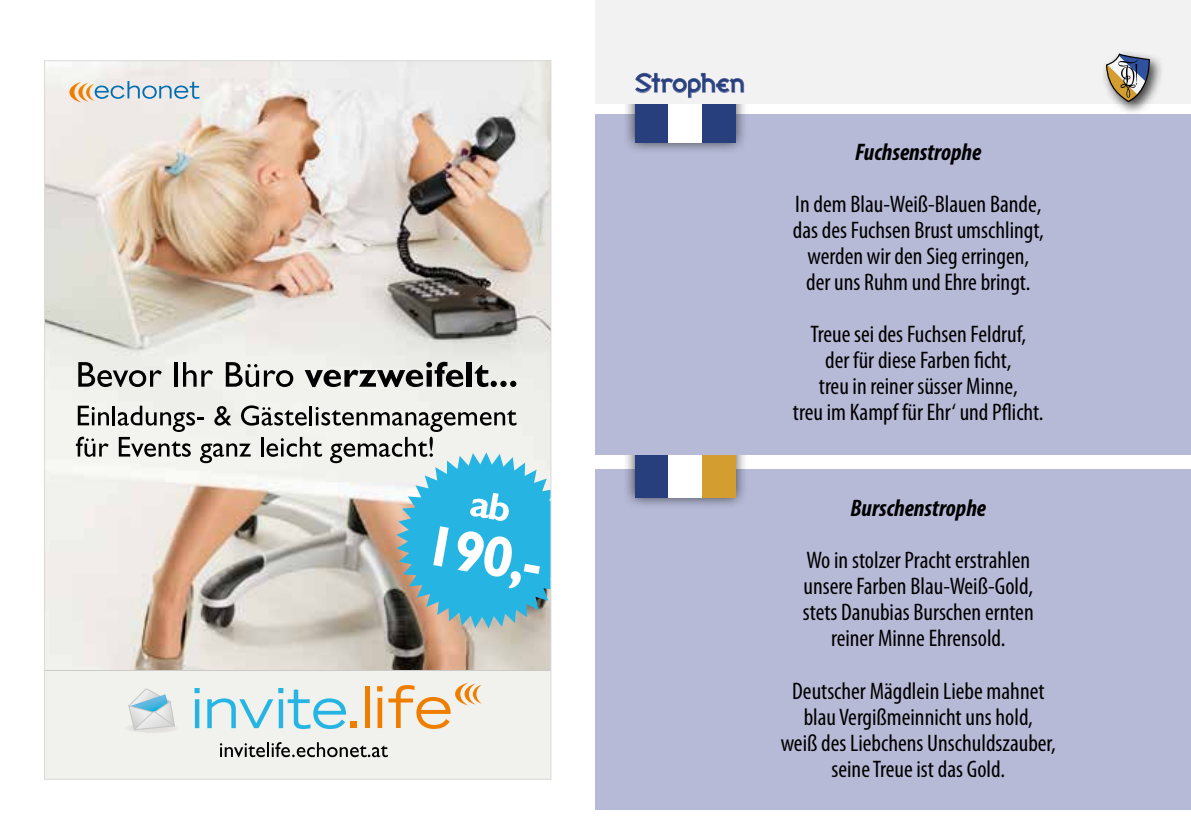
<style>
.page{position:relative;width:1191px;height:840px;background:#fff}
.page>*{position:absolute;margin:0;border:0;box-sizing:border-box;transform-origin:0 0}
.t1{font:26px "Broadband ICG Regular";color:#27407d}
.t2{font:condensed 24px/26px "Myriad Pro";color:#000;text-align:center}
.t3{font:italic 700 condensed 24px "Myriad Pro";color:#000}
</style>
<div class="page">
<div style="left:595px;top:469px;width:596px;height:340px;background:#b7bad7"></div>
<div style="left:623px;top:423px;width:125px;height:86px;background:#000;opacity:.7"></div>
<div style="left:635px;top:435px;width:33px;height:62px;background:#27407d"></div>
<div style="left:702px;top:435px;width:33px;height:62px;background:#d39d2f"></div>
<div style="left:668px;top:435px;width:34px;height:62px;background:#fff"></div>
<div style="left:595px;top:115px;width:596px;height:340px;background:#b7bad7"></div>
<div style="left:623px;top:68px;width:125px;height:87px;background:#000;opacity:.7"></div>
<div style="left:635px;top:80px;width:33px;height:62px;background:#27407d"></div>
<div style="left:702px;top:80px;width:33px;height:62px;background:#27407d"></div>
<div style="left:668px;top:80px;width:34px;height:62px;background:#fff"></div>
<div style="left:595px;top:0;width:596px;height:103px;background:#f2f2f2"></div>
<svg style="left:635px;top:73px;width:109px;height:25px"></svg>
<div style="left:1100px;top:49px;width:64px;height:67px;background:#000;opacity:.75"></div>
<svg style="left:1105px;top:53px;width:45px;height:50px"></svg>
<img style="left:46px;top:62px;width:503px;height:607px">
<div style="left:46px;top:669px;width:503px;height:108px;background:#f1f1ed"></div>
<div style="left:124px;top:722px;width:56px;height:10px;background:#ededea;border-radius:50%"></div>
<hr style="left:195px;top:698px;width:4px;height:29px;background:#26b5e3">
<svg style="left:194px;top:687px;width:6px;height:5px"></svg>
<svg style="left:127px;top:688px;width:49px;height:43px;background:#cddce1"></svg>
<div style="left:365px;top:685px;width:5px;height:42px;background:#ef7d00"></div>
<div style="left:377px;top:697px;width:5px;height:30px;background:#ef7d00"></div>
<svg style="left:377px;top:685px;width:5px;height:6px"></svg>
<svg style="left:388px;top:682px;width:94px;height:46px;background:#f0d6b6"></svg>
<svg style="left:207px;top:687px;width:150px;height:41px;background:#c1e2e8"></svg>
<svg style="left:78px;top:362px;width:84px;height:25px;background:#a0a19d"></svg>
<hr style="left:174px;top:362px;width:4px;height:24px;background:#000">
<svg style="left:183px;top:362px;width:30px;height:24px"></svg>
<svg style="left:226px;top:362px;width:67px;height:25px;background:#9d9e9b"></svg>
<svg style="left:305px;top:361px;width:158px;height:26px;background:#979794"></svg>
<div style="left:467px;top:362px;width:5px;height:24px;background:#000"></div>
<svg style="left:475px;top:364px;width:13px;height:23px"></svg>
<svg style="left:490px;top:380px;width:7px;height:7px"></svg>
<div style="left:500px;top:380px;width:6px;height:7px;background:#000;border-radius:50%"></div>
<div style="left:510px;top:380px;width:6px;height:7px;background:#000;border-radius:50%"></div>
<svg style="left:220px;top:741px;width:168px;height:15px;background:#b2b2af"></svg>
<svg style="left:78px;top:405px;width:31px;height:20px"></svg>
<hr style="left:113px;top:405px;width:2px;height:20px;background:#000">
<svg style="left:76px;top:436px;width:33px;height:20px"></svg>
<svg style="left:118px;top:405px;width:431px;height:223px;background:#afc3c4"></svg>
<svg style="left:69px;top:81px;width:130px;height:21px;background:#c5cecf"></svg>
<svg style="left:46px;top:62px;width:8px;height:3px"></svg>
<p class="t1" style="left:635px;top:63px;width:111px">Strophen</p>
<p class="t3" style="left:855px;top:137px;width:128px">Fuchsenstrophe</p>
<p class="t2" style="left:792px;top:190px;width:252px">In dem Blau-Weiß-Blauen Bande, das des Fuchsen Brust umschlingt, werden wir den Sieg erringen, der uns Ruhm und Ehre bringt.</p>
<p class="t2" style="left:793px;top:320px;width:252px">Treue sei des Fuchsen Feldruf,<br>der für diese Farben ficht,<br>treu in reiner süsser Minne,<br>treu im Kampf für Ehr‘ und Pflicht.</p>
<p class="t3" style="left:850px;top:493px;width:137px">Burschenstrophe</p>
<p class="t2" style="left:803px;top:547px;width:232px">Wo in stolzer Pracht erstrahlen unsere Farben Blau-Weiß-Gold, stets Danubias Burschen ernten reiner Minne Ehrensold.</p>
<p class="t2" style="left:780px;top:676px;width:277px">Deutscher Mägdlein Liebe mahnet blau Vergißmeinnicht uns hold,<br>weiß des Liebchens Unschuldszauber, seine Treue ist das Gold.</p>
</div>
